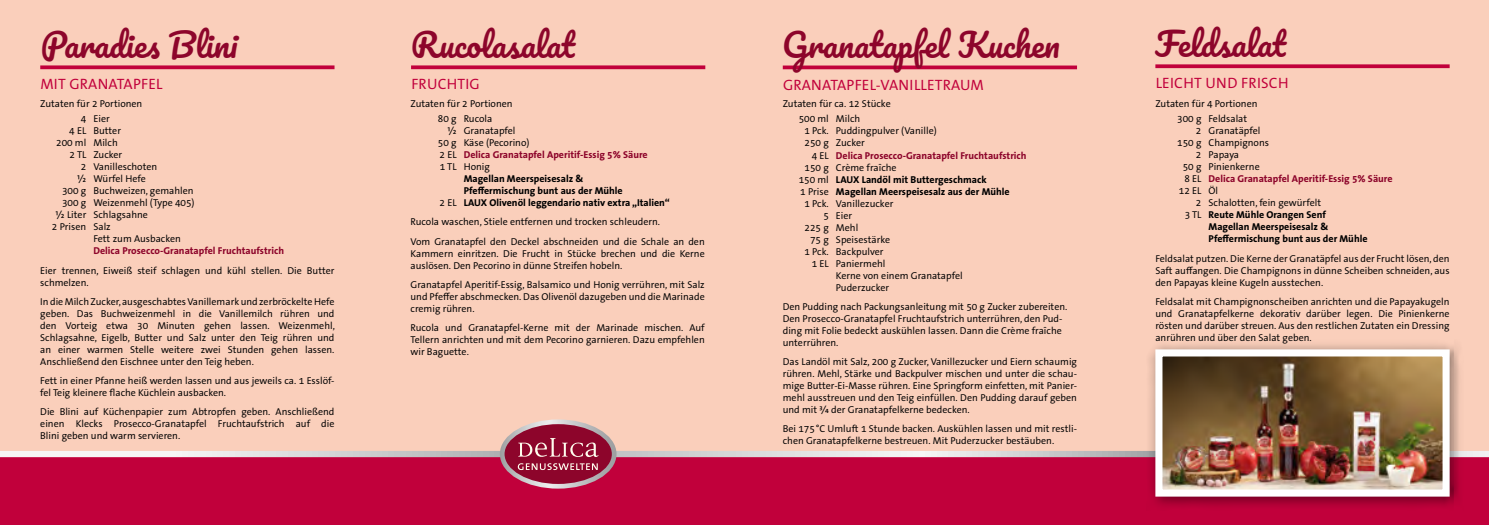
<style>
.page{position:relative;width:1489px;height:525px;background:#fff}
.page>*{position:absolute;margin:0;border:0;box-sizing:border-box;transform-origin:0 0}
.t1{font:32.5px "Pacifico";color:#8d052b}
.t2{font:15px "The Sans Office";letter-spacing:.015em;color:#c1003b}
.t3{font:10px/12px "The Sans Office";color:#000}
.t4{font:700 10px "The Sans Office";color:#000}
.t5{font:700 10px "The Sans Office";color:#8d052b}
.s1{font-weight:700;color:#8d052b}
.s2{font-weight:400}
.s3{font-weight:400;color:#000}
</style>
<div class="page">
<div style="left:0;top:0;width:1488px;height:524px;background:#facfbb"></div>
<div style="left:0;top:454px;width:1488px;height:70px;background:#c1003b"></div>
<svg style="left:40px;top:65px;width:294px;height:4px"></svg>
<svg style="left:1155px;top:64px;width:294px;height:4px"></svg>
<svg style="left:411px;top:65px;width:294px;height:4px"></svg>
<svg style="left:0;top:450px;width:1488px;height:7px;background:#ded9d7"></svg>
<svg style="left:502px;top:421px;width:112px;height:65px;background:#931e3f"></svg>
<div style="left:500px;top:419px;width:116px;height:69px;border:5px solid #fff;border-radius:50%"></div>
<svg style="left:518px;top:438px;width:80px;height:32px;background:#a43853"></svg>
<svg style="left:782px;top:65px;width:294px;height:4px"></svg>
<div style="left:1145px;top:339px;width:318px;height:172px;background:#000;opacity:.5"></div>
<img style="left:1151px;top:345px;width:301px;height:155px">
<h1 class="t1" style="left:41px;top:28px;width:199px">Paradies Blini</h1>
<h2 class="t2" style="left:40px;top:75px;width:124px">MIT GRANATAPFE L</h2>
<p class="t3" style="left:81px;top:95px;width:63px;line-height:15.5px;text-indent:-41px">Zutaten für 2 Portionen<br>4 Eier</p>
<p class="t3" style="left:69px;top:125px;width:53px">4 E L Butter</p>
<p class="t3" style="left:56px;top:137px;width:63px">200 ml Milch</p>
<p class="t3" style="left:70px;top:149px;width:54px">2 TL Zucker</p>
<p class="t3" style="left:81px;top:161px;width:78px">2 Vanilleschoten</p>
<p class="t3" style="left:77px;top:173px;width:70px">½ Würfel Hefe</p>
<p class="t3" style="left:62px;top:185px;width:133px">300 g Buchweizen, gemahlen</p>
<p class="t3" style="left:62px;top:197px;width:134px">300 g Weizenmehl (Type 405)</p>
<p class="t3" style="left:56px;top:209px;width:94px">½ Liter Schlagsahne</p>
<p class="t3" style="left:52px;top:221px;width:60px">2 Prisen Salz</p>
<p class="t3" style="left:93px;top:233px;width:89px">Fett zum Ausbacken</p>
<p class="t5" style="left:93px;top:244px;width:192px">Delica Prosecco-Granatapfel Fruchtaufstrich</p>
<p class="t3" style="left:40px;top:264px;width:296px">Eier trennen, Eiweiß steif schlagen und kühl stellen. Die Butter schmelzen.</p>
<p class="t3" style="left:40px;top:295px;width:296px;text-align:justify">I n die Milch Zucker, ausgeschabtes Vanillemark und zerbröckelte Hefe geben. Das Buchweizenmehl in die Vanillemilch rühren und den Vorteig etwa 30 Minuten gehen lassen. Weizenmehl, Schlagsahne, Eigelb, Butter und Salz unter den Teig rühren und an einer warmen Stelle weitere zwei Stunden gehen lassen.<br>Anschließend den Eischnee unter den Teig heben.</p>
<p class="t3" style="left:40px;top:374px;width:296px">Fett in einer Pfanne heiß werden lassen und aus jeweils ca. 1 Esslöf&shy;fel Teig kleinere flache Küchlein ausbacken.</p>
<p class="t3" style="left:40px;top:405px;width:296px;text-align:justify">Die Blini auf Küchenpapier zum Abtropfen geben. Anschließend einen Klecks Prosecco-Granatapfel Fruchtaufstrich auf die Blini geben und warm servieren.</p>
<h1 class="t1" style="left:411px;top:28px;width:165px">Rucolasalat</h1>
<h2 class="t2" style="left:411px;top:75px;width:70px">FRUCHTIG</h2>
<p class="t3" style="left:438px;top:95px;width:76px;line-height:15.5px;text-indent:-27px">Zutaten für 2 Portionen<br>80 g Rucola</p>
<p class="t3" style="left:438px;top:125px;width:211px;text-indent:10px">½ Granatapfel<br>50 g Käse (Pecorino)<br>2 E L <span class="s1">Delica Granatapfel Aperitif-Essig 5% Säure<br></span>1 TL Honig</p>
<p class="t4" style="left:463px;top:172px;width:121px">Magellan Meerspeisesalz &amp;</p>
<p class="t4" style="left:463px;top:184px;width:160px">Pfeffermischung bunt aus der Mühle</p>
<p class="t4" style="left:439px;top:196px;width:232px"><span class="s2">2 E L</span> LAUX Olivenöl leggendario nativ extra „Italien“</p>
<p class="t3" style="left:410px;top:212px;width:296px;line-height:19.1px">Rucola waschen, Stiele entfernen und trocken schleudern.<br>Vom Granatapfel den Deckel abschneiden und die Schale an den</p>
<p class="t3" style="left:410px;top:247px;width:296px">Kammern einritzen. Die Frucht in Stücke brechen und die Kerne auslösen. Den Pecorino in dünne Streifen hobeln.</p>
<p class="t3" style="left:410px;top:278px;width:296px;text-align:justify">Granatapfel Aperitif-Essig, Balsamico und Honig verrühren, mit Salz und Pfeffer abschmecken. Das Olivenöl dazugeben und die Marinade cremig rühren.</p>
<p class="t3" style="left:410px;top:321px;width:296px;text-align:justify">Rucola und Granatapfel-Kerne mit der Marinade mischen. Auf Tellern anrichten und mit dem Pecorino garnieren. Dazu empfehlen wir Baguette.</p>
<h1 class="t1" style="left:782px;top:28px;width:279px">Granatapfel Kuchen</h1>
<h2 class="t2" style="left:783px;top:75px;width:202px">GRANATAPFE L-VANI LLETRAU M</h2>
<p class="t3" style="left:798px;top:95px;width:93px;line-height:15.5px;text-indent:-16px">Zutaten für ca. 12 Stücke<br>500 ml Milch</p>
<p class="t3" style="left:804px;top:125px;width:134px">1 Pck. Puddingpulver (Vanille)<br>250 g Zucker</p>
<p class="t5" style="left:811px;top:149px;width:216px"><span class="s3">4 E L</span> Delica Prosecco-Granatapfel Fruchtaufstrich</p>
<p class="t3" style="left:804px;top:161px;width:93px">150 g Crème fraîche</p>
<p class="t4" style="left:798px;top:173px;width:189px"><span class="s2">150 ml</span> LAUX Landöl mit Buttergeschmack</p>
<p class="t4" style="left:800px;top:185px;width:211px"><span class="s2">1 Prise</span> Magellan Meerspeisesalz aus der Mühle</p>
<p class="t3" style="left:804px;top:197px;width:90px">1 Pck. Vanillezucker</p>
<p class="t3" style="left:823px;top:209px;width:30px">5 Eier</p>
<p class="t3" style="left:804px;top:221px;width:55px">225 g Mehl</p>
<p class="t3" style="left:810px;top:233px;width:82px">75 g Speisestärke</p>
<p class="t3" style="left:804px;top:245px;width:81px">1 Pck. Backpulver</p>
<p class="t3" style="left:811px;top:257px;width:75px">1 EL Paniermehl</p>
<p class="t3" style="left:836px;top:269px;width:128px">Kerne von einem Granatapfel</p>
<p class="t3" style="left:836px;top:281px;width:55px">Puderzucker</p>
<p class="t3" style="left:782px;top:300px;width:286px">Den Pudding nach Packungsanleitung mit 50 g Zucker zubereiten.<br>Den Prosecco-Granatapfel Fruchtaufstrich unterrühren, den Pud&shy;ding mit Folie bedeckt auskühlen lassen. Dann die Crème fraîche unterrühren.</p>
<p class="t3" style="left:782px;top:355px;width:296px;text-align:justify">Das Landöl mit Salz, 200 g Zucker, Vanillezucker und Eiern schaumig rühren. Mehl, Stärke und Backpulver mischen und unter die schau&shy;mige Butter-Ei-Masse rühren. Eine Springform einfetten, mit Panier&shy;mehl ausstreuen und den Teig einfüllen. Den Pudding darauf geben und mit ¾ der Granatapfelkerne bedecken.</p>
<p class="t3" style="left:782px;top:422px;width:296px">Bei 175 °C U mluft 1 Stunde backen. Auskühlen lassen und mit restli&shy;chen Granatapfelkerne bestreuen. Mit Puderzucker bestäuben.</p>
<h1 class="t1" style="left:1154px;top:27px;width:132px">Feldsalat</h1>
<h2 class="t2" style="left:1155px;top:74px;width:134px">LEICHT U ND FRISCH</h2>
<p class="t3" style="left:1177px;top:95px;width:82px;line-height:15.5px;text-indent:-22px">Zutaten für 4 Portionen<br>300 g Feldsalat</p>
<p class="t3" style="left:1195px;top:125px;width:66px">2 Granatäpfel</p>
<p class="t3" style="left:1177px;top:137px;width:93px">150 g Champignons</p>
<p class="t3" style="left:1195px;top:149px;width:45px">2 Papaya</p>
<p class="t3" style="left:1182px;top:161px;width:79px">50 g Pinienkerne</p>
<p class="t5" style="left:1184px;top:172px;width:210px"><span class="s3">8 E L</span> Delica Granatapfel Aperitif-Essig 5% Säure</p>
<p class="t3" style="left:1178px;top:185px;width:41px">12 EL Öl</p>
<p class="t3" style="left:1195px;top:197px;width:127px">2 Schalotten, fein gewürfelt</p>
<p class="t4" style="left:1184px;top:208px;width:143px"><span class="s2">3 TL</span> Reute Mühle Orangen Senf</p>
<p class="t4" style="left:1208px;top:220px;width:121px">Magellan Meerspeisesalz &amp;</p>
<p class="t4" style="left:1208px;top:232px;width:160px">Pfeffermischung bunt aus der Mühle</p>
<p class="t3" style="left:1155px;top:252px;width:296px;text-align:justify">Feldsalat putzen. Die Kerne der Granatäpfel aus der Frucht lösen, den Saft auffangen. Die Champignons in dünne Scheiben schneiden, aus den Papayas kleine Kugeln ausstechen.</p>
<p class="t3" style="left:1155px;top:295px;width:296px;text-align:justify">Feldsalat mit Champignonscheiben anrichten und die Papayakugeln und Granatapfelkerne dekorativ darüber legen. Die Pinienkerne rösten und darüber streuen. Aus den restlichen Zutaten ein Dressing anrühren und über den Salat geben.</p>
</div>
